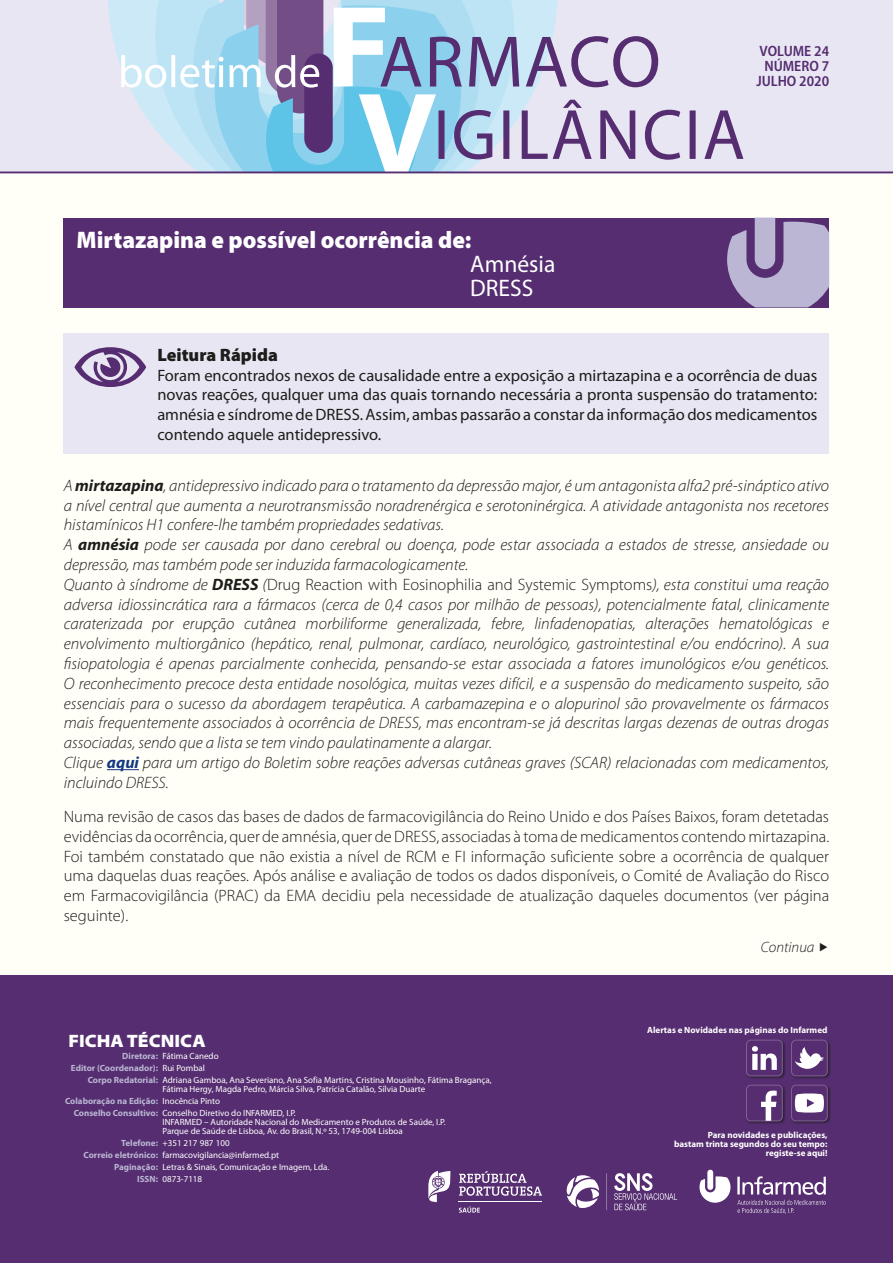
<style>
.page{position:relative;width:893px;height:1263px;background:#fffef7}
.page>*{position:absolute;margin:0;border:0;box-sizing:border-box;transform-origin:0 0}
.t1{font:900 24px "Myriad Pro";color:#fff}
.t2{font:24px/24px "Myriad Pro";color:#fff}
.t3{font:900 18px "Myriad Pro";color:#1d1d1b}
.t4{font:900 semi-expanded 18px "Myriad Pro";color:#fff}
.t5{font:italic 300 16.5px/19.8px "Myriad Pro";color:#1d1d1b}
.t6{font:300 16.5px/19.8px "Myriad Pro";color:#1d1d1b;text-align:justify}
.t7{font:16.5px/19.8px "Myriad Pro";color:#1d1d1b;text-align:justify}
.t8{font:600 semi-condensed 15px/15px "Myriad Pro";color:#552d70;text-align:center}
.t9{font:italic 300 15px "Myriad Pro";color:#1d1d1b}
.t10{font:9px/9px "Myriad Pro";color:#fff}
.t11{font:700 9px/9px "Myriad Pro";color:#fff;text-align:right}
.t12{font:700 9px/12px "Myriad Pro";color:#bab6d3}
.s1{font-weight:700}
.s2{font-style:normal}
.s3{font-weight:700;color:#14387f}
.s4{font-weight:400;color:#fff}
.s5{font-weight:700;color:#bab6d3}
</style>
<div class="page">
<div style="left:0;top:0;width:893px;height:173px;background:#e9e6f4"></div>
<svg style="left:108px;top:0;width:13px;height:172px"></svg>
<svg style="left:121px;top:0;width:622px;height:172px"></svg>
<div style="left:0;top:976px;width:893px;height:287px;background:#552d70"></div>
<hr style="left:459px;top:1201px;width:83px;height:1px;background:#fff">
<svg style="left:459px;top:1206px;width:21px;height:7px"></svg>
<svg style="left:459px;top:1171px;width:83px;height:25px"></svg>
<svg style="left:428px;top:1171px;width:22px;height:31px"></svg>
<svg style="left:699px;top:1170px;width:127px;height:44px"></svg>
<svg style="left:567px;top:1173px;width:110px;height:37px"></svg>
<div style="left:745px;top:1039px;width:41px;height:41px;background:#1d1d1b;opacity:.75"></div>
<div style="left:746px;top:1040px;width:36px;height:36px;background:#552d70;border-radius:4px"></div>
<div style="left:746px;top:1040px;width:36px;height:36px;border:1px solid #826193;border-radius:4px"></div>
<svg style="left:752px;top:1046px;width:25px;height:24px"></svg>
<div style="left:790px;top:1039px;width:41px;height:41px;background:#1d1d1b;opacity:.75"></div>
<div style="left:791px;top:1040px;width:36px;height:36px;background:#552d70;border-radius:4px"></div>
<div style="left:791px;top:1040px;width:36px;height:36px;border:1px solid #826193;border-radius:4px"></div>
<svg style="left:795px;top:1047px;width:29px;height:22px"></svg>
<div style="left:745px;top:1084px;width:41px;height:41px;background:#1d1d1b;opacity:.75"></div>
<div style="left:746px;top:1085px;width:36px;height:36px;background:#552d70;border-radius:4px"></div>
<div style="left:746px;top:1085px;width:36px;height:36px;border:1px solid #826193;border-radius:4px"></div>
<svg style="left:761px;top:1090px;width:16px;height:31px"></svg>
<div style="left:790px;top:1084px;width:41px;height:41px;background:#1d1d1b;opacity:.75"></div>
<div style="left:791px;top:1085px;width:36px;height:36px;background:#552d70;border-radius:4px"></div>
<div style="left:791px;top:1085px;width:36px;height:36px;border:1px solid #826193;border-radius:4px"></div>
<svg style="left:795px;top:1093px;width:29px;height:19px"></svg>
<hr style="left:0;top:172px;width:893px;height:1px;background:#552d70">
<div style="left:64px;top:334px;width:765px;height:120px;background:#e9e6f4"></div>
<svg style="left:74px;top:347px;width:72px;height:40px"></svg>
<div style="left:64px;top:218px;width:765px;height:89px;background:#552d70"></div>
<svg style="left:727px;top:218px;width:102px;height:89px"></svg>
<hr style="left:107px;top:769px;width:32px;height:1px;background:#14387f">
<h1 class="t1" style="left:77px;top:226px;width:396px">Mirtazapina e possível ocorrência de:</h1>
<h1 class="t2" style="left:470px;top:252px;width:87px">Amnésia<br>DRESS</h1>
<p class="t8" style="left:756px;top:44px;width:74px">VOLUME 24<br>NÚMERO 7<br>JULHO 2020</p>
<p class="t3" style="left:157px;top:344px;width:122px">Leitura Rápida</p>
<p class="t7" style="left:157px;top:365px;width:661px">Foram encontrados nexos de causalidade entre a exposição a mirtazapina e a ocorrência de duas novas reações, qualquer uma das quais tornando necessária a pronta suspensão do tratamento: amnésia e síndrome de DRESS. Assim, ambas passarão a constar da informação dos medicamentos contendo aquele antidepressivo.</p>
<p class="t5" style="left:64px;top:476px;width:767px">A <span class="s1">mirtazapina</span>, antidepressivo indicado para o tratamento da depressão major, é um antagonista alfa2 pré-sináptico ativo a nível central que aumenta a neurotransmissão noradrenérgica e serotoninérgica. A atividade antagonista nos recetores histamínicos H1 confere-lhe também propriedades sedativas.<br>A <span class="s1">amnésia</span> pode ser causada por dano cerebral ou doença, pode estar associada a estados de stresse, ansiedade ou depressão, mas também pode ser induzida farmacologicamente.<br>Quanto à síndrome de <span class="s1">DRESS</span> (<span class="s2">Drug Reaction with Eosinophilia and Systemic Symptoms</span>), esta constitui uma reação adversa idiossincrática rara a fármacos (cerca de 0,4 casos por milhão de pessoas), potencialmente fatal, clinicamente caraterizada por erupção cutânea morbiliforme generalizada, febre, linfadenopatias, alterações hematológicas e envolvimento multiorgânico (hepático, renal, pulmonar, cardíaco, neurológico, gastrointestinal e/ou endócrino). A sua fisiopatologia é apenas parcialmente conhecida, pensando-se estar associada a fatores imunológicos e/ou genéticos.<br>O reconhecimento precoce desta entidade nosológica, muitas vezes difícil, e a suspensão do medicamento suspeito, são essenciais para o sucesso da abordagem terapêutica. A carbamazepina e o alopurinol são provavelmente os fármacos mais frequentemente associados à ocorrência de DRESS, mas encontram-se já descritas largas dezenas de outras drogas associadas, sendo que a lista se tem vindo paulatinamente a alargar.<br>Clique <span class="s3">aqui</span> para um artigo do Boletim sobre reações adversas cutâneas graves (SCAR) relacionadas com medicamentos, incluindo DRESS.</p>
<p class="t6" style="left:64px;top:807px;width:767px">Numa revisão de casos das bases de dados de farmacovigilância do Reino Unido e dos Países Baixos, foram detetadas evidências da ocorrência, quer de amnésia, quer de DRESS, associadas à toma de medicamentos contendo mirtazapina.<br>Foi também constatado que não existia a nível de RCM e FI informação suficiente sobre a ocorrência de qualquer uma daquelas duas reações. Após análise e avaliação de todos os dados disponíveis, o Comité de Avaliação do Risco em Farmacovigilância (PRAC) da EMA decidiu pela necessidade de atualização daqueles documentos (ver página seguinte).</p>
<p class="t9" style="left:761px;top:939px;width:55px">Continua</p>
<p class="t4" style="left:68px;top:1030px;width:139px">FICHA TÉCNICA</p>
<p class="t12" style="left:71px;top:1050px;width:149px;text-indent:51px">Diretora: <span class="s4">Fátima Canedo<br></span>Editor (Coordenador): <span class="s4">Rui Pombal</span></p>
<p class="t10" style="left:163px;top:1076px;width:331px;text-indent:-75px"><span class="s5">Corpo Redatorial:</span> Adriana Gamboa, Ana Severiano, Ana Sofia Martins, Cristina Mousinho, Fátima Bragança,<br>Fátima Hergy, Magda Pedro, Márcia Silva, Patrícia Catalão, Sílvia Duarte</p>
<p class="t10" style="left:74px;top:1095px;width:224px;line-height:12px;text-indent:-9px"><span class="s5">Colaboração na Edição:</span> Inocência Pinto<br><span class="s5">Conselho Consultivo:</span> Conselho Diretivo do INFARMED, I.P.</p>
<p class="t10" style="left:163px;top:1118px;width:285px">INFARMED – Autoridade Nacional do Medicamento e Produtos de Saúde, I.P.<br>Parque de Saúde de Lisboa, Av. do Brasil, N.º 53, 1749-004 Lisboa</p>
<p class="t10" style="left:121px;top:1139px;width:110px"><span class="s5">Telefone:</span> +351 217 987 100</p>
<p class="t10" style="left:84px;top:1151px;width:197px"><span class="s5">Correio eletrónico:</span> farmacovigilancia@infarmed.pt</p>
<p class="t10" style="left:114px;top:1163px;width:217px"><span class="s5">Paginação:</span> Letras &amp; Sinais, Comunicação e Imagem, Lda.</p>
<p class="t10" style="left:137px;top:1175px;width:67px"><span class="s5">ISSN:</span> 0873-7118</p>
<p class="t11" style="left:647px;top:1025px;width:182px">Alertas e Novidades nas páginas do Infarmed</p>
<p class="t11" style="left:674px;top:1131px;width:155px">Para novidades e publicações,<br>bastam trinta segundos do seu tempo: registe-se aqui!</p>
</div>
